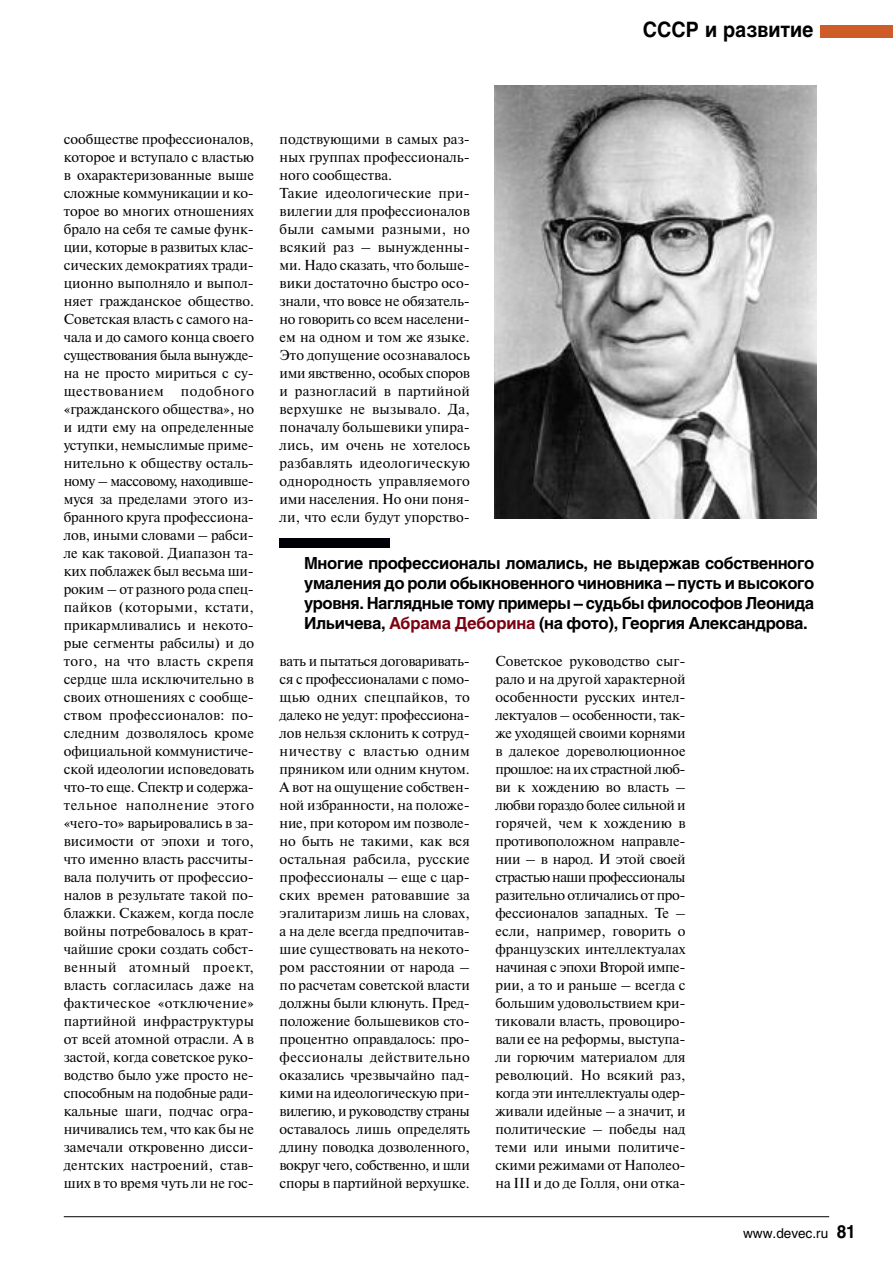
<style>
.page{position:relative;width:893px;height:1263px;background:#fff}
.page>*{position:absolute;margin:0;border:0;box-sizing:border-box;transform-origin:0 0}
.t1{font:700 21px "Helios";color:#000;scale:.93 1}
.t2{font:700 16.5px/19.8px "Helios";letter-spacing:-.025em;color:#000;text-align:justify}
.t3{font:14.4px/18px "Newton C";letter-spacing:.005em;color:#000;text-align:justify}
.t4{font:13.5px "Helios";color:#000}
.s1{color:#7d0010}
.s2{font-weight:700;font-size:18px}
</style>
<div class="page">
<hr style="left:64px;top:1216px;width:765px;height:1px;background:#000">
<div style="left:821px;top:26px;width:72px;height:12px;background:#ce5c28"></div>
<img style="left:494px;top:85px;width:322px;height:434px">
<div style="left:279px;top:538px;width:111px;height:10px;background:#000107"></div>
<h1 class="t1" style="left:643px;top:22px;width:185px">СССР и развитие</h1>
<p class="t3" style="left:64px;top:130px;width:192px">сообществе профессионалов, которое и вступало с властью в охарактеризованные выше сложные коммуникации и ко&shy;торое во многих отношениях брало на себя те самые функ&shy;ции, которые в развитых клас&shy;сических демократиях тради&shy;ционно выполняло и выпол&shy;няет гражданское общество.<br>Советская власть с самого на&shy;чала и до самого конца своего существования была вынужде&shy;на не просто мириться с су&shy;ществованием подобного «гражданского общества», но и идти ему на определенные уступки, немыслимые приме&shy;нительно к обществу осталь&shy;ному – массовому, находивше&shy;муся за пределами этого из&shy;бранного круга профессиона&shy;лов, иными словами – рабси&shy;ле как таковой. Диапазон та&shy;ких поблажек был весьма ши&shy;роким – от разного рода спец&shy;пайков (которыми, кстати, прикармливались и некото&shy;рые сегменты рабсилы) и до того, на что власть скрепя сердце шла исключительно в своих отношениях с сообще&shy;ством профессионалов: по&shy;следним дозволялось кроме официальной коммунистиче&shy;ской идеологии исповедовать что-то еще. Спектр и содержа&shy;тельное наполнение этого «чего-то» варьировались в за&shy;висимости от эпохи и того, что именно власть рассчиты&shy;вала получить от профессио&shy;налов в результате такой по&shy;блажки. Скажем, когда после войны потребовалось в крат&shy;чайшие сроки создать собст&shy;венный атомный проект, власть согласилась даже на фактическое «отключение» партийной инфраструктуры от всей атомной отрасли. А в застой, когда советское руко&shy;водство было уже просто не&shy;способным на подобные ради&shy;кальные шаги, подчас огра&shy;ничивались тем, что как бы не замечали откровенно дисси&shy;дентских настроений, став&shy;ших в то время чуть ли не гос-</p>
<p class="t3" style="left:280px;top:130px;width:192px;text-align:left">подствующими в самых раз&shy;ных группах профессиональ&shy;ного сообщества.<br>Такие идеологические при&shy;вилегии для профессионалов были самыми разными, но всякий раз – вынужденны&shy;ми. Надо сказать, что больше&shy;вики достаточно быстро осо&shy;знали, что вовсе не обязатель&shy;но говорить со всем населени&shy;ем на одном и том же языке.<br>Это допущение осознавалось ими явственно, особых споров и разногласий в партийной верхушке не вызывало. Да, поначалу большевики упира&shy;лись, им очень не хотелось разбавлять идеологическую однородность управляемого ими населения. Но они поня&shy;ли, что если будут упорство-</p>
<p class="t2" style="left:304px;top:555px;width:512px">Многие профессионалы ломались, не выдержав собственного умаления до роли обыкновенного чиновника – пусть и высокого уровня. Наглядные тому примеры – судьбы философов Леонида Ильичева, <span class="s1">Абрама Деборина</span> (на фото), Георгия Александрова.</p>
<p class="t3" style="left:280px;top:652px;width:192px">вать и пытаться договаривать&shy;ся с профессионалами с помо&shy;щью одних спецпайков, то далеко не уедут: профессиона&shy;лов нельзя склонить к сотруд&shy;ничеству с властью одним пряником или одним кнутом.<br>А вот на ощущение собствен&shy;ной избранности, на положе&shy;ние, при котором им позволе&shy;но быть не такими, как вся остальная рабсила, русские профессионалы – еще с цар&shy;ских времен ратовавшие за эгалитаризм лишь на словах, а на деле всегда предпочитав&shy;шие существовать на некото&shy;ром расстоянии от народа – по расчетам советской власти должны были клюнуть. Пред&shy;положение большевиков сто&shy;процентно оправдалось: про&shy;фессионалы действительно оказались чрезвычайно пад&shy;кими на идеологическую при&shy;вилегию, и руководству страны оставалось лишь определять длину поводка дозволенного, вокруг чего, собственно, и шли споры в партийной верхушке.</p>
<p class="t3" style="left:495px;top:652px;width:192px">Советское руководство сыг&shy;рало и на другой характерной особенности русских интел&shy;лектуалов – особенности, так&shy;же уходящей своими корнями в далекое дореволюционное прошлое: на их страстной люб&shy;ви к хождению во власть – любви гораздо более сильной и горячей, чем к хождению в противоположном направле&shy;нии – в народ. И этой своей страстью наши профессионалы разительно отличались от про&shy;фессионалов западных. Те – если, например, говорить о французских интеллектуалах начиная с эпохи Второй импе&shy;рии, а то и раньше – всегда с большим удовольствием кри&shy;тиковали власть, провоциро&shy;вали ее на реформы, выступа&shy;ли горючим материалом для революций. Но всякий раз, когда эти интеллектуалы одер&shy;живали идейные – а значит, и политические – победы над теми или иными политиче&shy;скими режимами от Наполео&shy;на III и до де Голля, они отка-</p>
<p class="t4" style="left:743px;top:1228px;width:114px">www.devec.ru <span class="s2">81</span></p>
</div>
